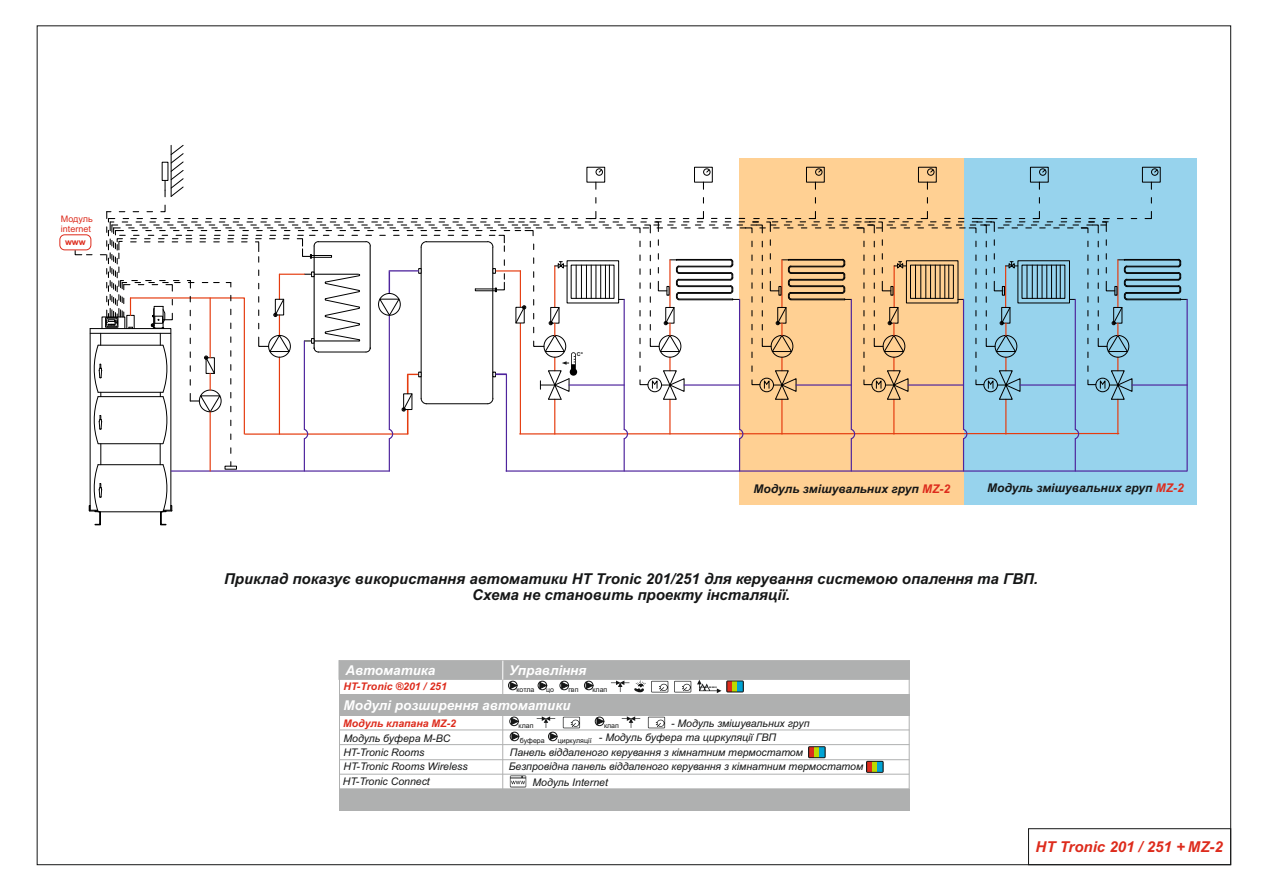
<style>
.page{position:relative;width:1263px;height:893px;background:#fff}
.page>*{position:absolute;margin:0;border:0;box-sizing:border-box;transform-origin:0 0}
.t1{font:italic 700 15px/16.8px "Arial";color:#151616;text-align:center}
.t2{font:italic 700 15px "Arial";color:#dd2b1c}
.t3{font:italic 700 13.5px "Arial";color:#fff}
.t4{font:italic 700 12px "Arial";color:#151616}
.t5{font:italic 10.5px "Arial";color:#151616}
.t6{font:italic 700 10.5px "Arial";color:#dd2b1c}
.t7{font:9px/10.1px "Arial";color:#dd2b1c}
.t8{font:700 8.85px "Arial";color:#dd2b1c}
.t9{font:7.05px "Arial";color:#151616}
.t10{font:700 5.25px "Arial";color:#151616}
.t11{font:700 3.6px "Arial";color:#151616}
.s1{color:#dd2b1c}
</style>
<div class="page">
<div style="left:963px;top:158px;width:234px;height:347px;background:#97d3ed"></div>
<hr style="left:1186px;top:299px;width:2px;height:172px;background:#4e249d">
<svg style="left:74px;top:145px;width:1113px;height:381px"></svg>
<div style="left:59px;top:234px;width:32px;height:16px;border:1px solid #dd2b1c;border-radius:5px"></div>
<div style="left:339px;top:660px;width:571px;height:19px;background:#afb0b0"></div>
<hr style="left:502px;top:676px;width:1px;height:113px;background:#afb0b0">
<svg style="left:502px;top:661px;width:1px;height:19px"></svg>
<div style="left:339px;top:694px;width:570px;height:21px;background:#afb0b0"></div>
<hr style="left:339px;top:730px;width:570px;height:1px;background:#afb0b0">
<svg style="left:510px;top:775px;width:16px;height:12px"></svg>
<hr style="left:339px;top:744px;width:570px;height:1px;background:#afb0b0">
<hr style="left:339px;top:774px;width:570px;height:1px;background:#afb0b0">
<hr style="left:339px;top:788px;width:570px;height:1px;background:#afb0b0">
<div style="left:339px;top:789px;width:570px;height:21px;background:#afb0b0"></div>
<hr style="left:909px;top:661px;width:1px;height:149px;background:#afb0b0">
<svg style="left:611px;top:680px;width:57px;height:12px"></svg>
<div style="left:538px;top:681px;width:9px;height:9px;border:1px solid #151616;border-radius:50%"></div>
<svg style="left:539px;top:682px;width:8px;height:7px"></svg>
<div style="left:508px;top:681px;width:9px;height:9px;border:1px solid #151616;border-radius:50%"></div>
<svg style="left:510px;top:682px;width:7px;height:7px"></svg>
<div style="left:584px;top:681px;width:9px;height:9px;border:1px solid #151616;border-radius:50%"></div>
<svg style="left:586px;top:682px;width:7px;height:7px"></svg>
<div style="left:560px;top:681px;width:9px;height:9px;border:1px solid #151616;border-radius:50%"></div>
<svg style="left:561px;top:682px;width:8px;height:7px"></svg>
<svg style="left:674px;top:681px;width:17px;height:11px"></svg>
<div style="left:509px;top:717px;width:10px;height:9px;border:1px solid #151616;border-radius:50%"></div>
<svg style="left:511px;top:718px;width:8px;height:7px"></svg>
<svg style="left:563px;top:717px;width:17px;height:11px"></svg>
<svg style="left:622px;top:716px;width:18px;height:12px"></svg>
<div style="left:595px;top:717px;width:9px;height:9px;border:1px solid #151616;border-radius:50%"></div>
<svg style="left:596px;top:718px;width:8px;height:7px"></svg>
<svg style="left:648px;top:717px;width:17px;height:11px"></svg>
<div style="left:510px;top:732px;width:9px;height:9px;border:1px solid #151616;border-radius:50%"></div>
<svg style="left:511px;top:733px;width:8px;height:7px"></svg>
<div style="left:548px;top:732px;width:9px;height:9px;border:1px solid #151616;border-radius:50%"></div>
<svg style="left:537px;top:716px;width:20px;height:24px"></svg>
<hr style="left:339px;top:759px;width:570px;height:1px;background:#afb0b0">
<svg style="left:697px;top:680px;width:47px;height:13px"></svg>
<svg style="left:808px;top:746px;width:18px;height:12px"></svg>
<svg style="left:866px;top:761px;width:18px;height:12px"></svg>
<hr style="left:339px;top:661px;width:1px;height:149px;background:#afb0b0">
<div style="left:1028px;top:828px;width:203px;height:37px;border:1px solid #151616"></div>
<p class="t7" style="left:61px;top:214px;width:33px">Модуль internet</p>
<p class="t8" style="left:65px;top:238px;width:22px">www</p>
<p class="t11" style="left:581px;top:352px;width:4px">o</p>
<p class="t10" style="left:577px;top:353px;width:5px">C</p>
<p class="t4" style="left:753px;top:484px;width:198px">Модуль змішувальних груп <span class="s1">MZ-2</span></p>
<p class="t4" style="left:987px;top:483px;width:198px">Модуль змішувальних груп <span class="s1">MZ-2</span></p>
<h1 class="t1" style="left:224px;top:571px;width:815px">Приклад показує використання автоматики HT Tronic 201/251 для керування системою опалення та ГВП.<br>Схема не становить проекту інсталяції.</h1>
<p class="t3" style="left:345px;top:665px;width:91px">Автоматика</p>
<p class="t3" style="left:509px;top:665px;width:79px">Управління</p>
<p class="t3" style="left:344px;top:700px;width:229px">Модулі розширення автоматики</p>
<p class="t6" style="left:343px;top:682px;width:105px">HT-Tronic ®201 / 251</p>
<p class="t6" style="left:343px;top:719px;width:114px">Модуль клапана MZ-2</p>
<p class="t5" style="left:343px;top:734px;width:108px">Модуль буфера M-BC</p>
<p class="t5" style="left:599px;top:734px;width:179px">- Модуль буфера та циркуляції ГВП</p>
<p class="t9" style="left:516px;top:687px;width:20px">котла</p>
<p class="t9" style="left:546px;top:687px;width:9px">цо</p>
<p class="t9" style="left:568px;top:687px;width:12px">гвп</p>
<p class="t9" style="left:592px;top:687px;width:16px">клап</p>
<p class="t9" style="left:519px;top:722px;width:16px">клап</p>
<p class="t9" style="left:604px;top:722px;width:16px">клап</p>
<p class="t9" style="left:520px;top:738px;width:26px">буфера</p>
<p class="t9" style="left:558px;top:738px;width:35px">циркуляції</p>
<p class="t5" style="left:671px;top:719px;width:140px">- Модуль змішувальних груп</p>
<p class="t5" style="left:343px;top:749px;width:83px">HT-Tronic Rooms</p>
<p class="t5" style="left:510px;top:748px;width:295px">Панель віддаленого керування з кімнатним термостатом</p>
<p class="t5" style="left:344px;top:763px;width:126px">HT-Tronic Rooms Wireless</p>
<p class="t5" style="left:509px;top:763px;width:356px">Безпровідна панель віддаленого керування з кімнатним термостатом</p>
<p class="t5" style="left:343px;top:777px;width:88px">HT-Tronic Connect</p>
<p class="t5" style="left:532px;top:778px;width:77px">Модуль Іnternet</p>
<h1 class="t2" style="left:1035px;top:841px;width:189px">HT Tronic 201 / 251 + MZ-2</h1>
</div>
